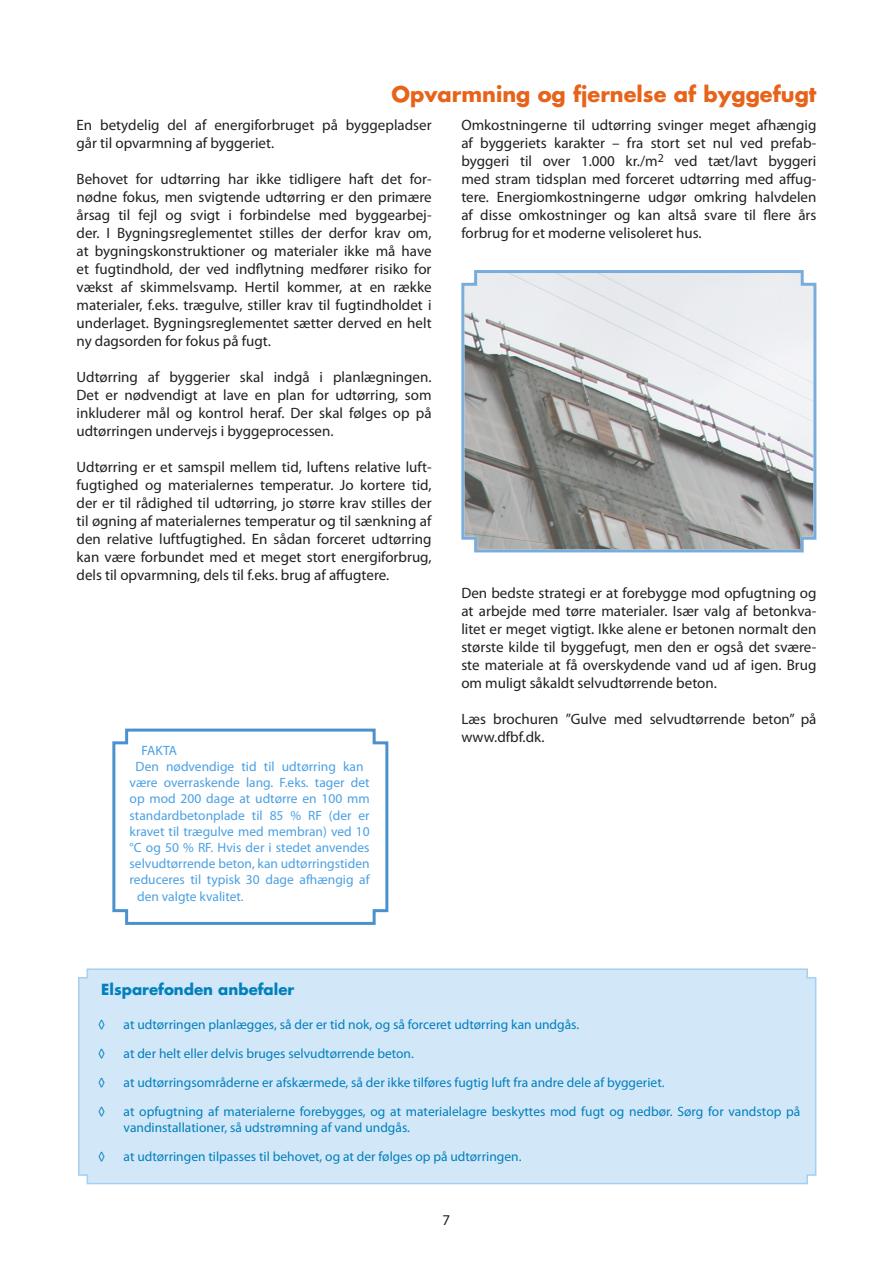
<style>
.page{position:relative;width:893px;height:1263px;background:#fff}
.page>*{position:absolute;margin:0;border:0;box-sizing:border-box;transform-origin:0 0}
.Overskrifter{font:700 21px "Futura";color:#e7631a}
.t1{font:15px/18px "Myriad Pro";color:#231f20;text-align:justify}
.t2{font:700 15px "Futura";color:#0080bd}
.liste{font:13.5px/16.2px "Myriad Pro";color:#0080bd}
.billedtekst{font:13.5px "Myriad Pro";color:#4ba0e3}
.billedtekst-2{font:13.5px "Myriad Pro";letter-spacing:-.035em;color:#4ba0e3}
</style>
<div class="page">
<svg style="left:112px;top:728px;width:277px;height:197px"></svg>
<div style="left:78px;top:968px;width:739px;height:217px;background:#d2e7f8"></div>
<svg style="left:461px;top:270px;width:356px;height:283px;background:#b9bcbe"></svg>
<p class="Overskrifter" style="left:392px;top:81px;width:426px">Opvarmning og fjernelse af byggefugt</p>
<p class="t1" style="left:461px;top:116px;width:357px">Omkostningerne til udtørring svinger meget afhængig af byggeriets karakter – fra stort set nul ved prefab&shy;byggeri til over 1.000 kr./m<sup>2</sup> ved tæt/lavt byggeri med stram tidsplan med forceret udtørring med affug&shy;tere. Energiomkostningerne udgør omkring halvdelen af disse omkostninger og kan altså svare til flere års forbrug for et moderne velisoleret hus.</p>
<p class="t1" style="left:77px;top:115px;width:357px">En betydelig del af energiforbruget på byggepladser går til opvarmning af byggeriet.</p>
<p class="t1" style="left:77px;top:169px;width:357px">Behovet for udtørring har ikke tidligere haft det for&shy;nødne fokus, men svigtende udtørring er den primære årsag til fejl og svigt i forbindelse med byggearbej&shy;der. I Bygningsreglementet stilles der derfor krav om, at bygningskonstruktioner og materialer ikke må have et fugtindhold, der ved indflytning medfører risiko for vækst af skimmelsvamp. Hertil kommer, at en række materialer, f.eks. trægulve, stiller krav til fugtindholdet i underlaget. Bygningsreglementet sætter derved en helt ny dagsorden for fokus på fugt.</p>
<p class="t1" style="left:77px;top:367px;width:357px">Udtørring af byggerier skal indgå i planlægningen.<br>Det er nødvendigt at lave en plan for udtørring, som inkluderer mål og kontrol heraf. Der skal følges op på udtørringen undervejs i byggeprocessen.</p>
<p class="t1" style="left:77px;top:457px;width:357px">Udtørring er et samspil mellem tid, luftens relative luft&shy;fugtighed og materialernes temperatur. Jo kortere tid, der er til rådighed til udtørring, jo større krav stilles der til øgning af materialernes temperatur og til sænkning af den relative luftfugtighed. En sådan forceret udtørring kan være forbundet med et meget stort energiforbrug, dels til opvarmning, dels til f.eks. brug af affugtere.</p>
<p class="billedtekst-2" style="left:142px;top:742px;width:37px">FAKTA</p>
<p class="billedtekst" style="left:136px;top:758px;width:229px">Den nødvendige tid til udtørring kan</p>
<p class="billedtekst" style="left:130px;top:774px;width:241px">være overraskende lang. F.eks. tager det</p>
<p class="billedtekst" style="left:130px;top:790px;width:241px">op mod 200 dage at udtørre en 100 mm</p>
<p class="billedtekst" style="left:130px;top:807px;width:242px">standardbetonplade til 85 % RF (der er</p>
<p class="billedtekst" style="left:130px;top:823px;width:242px">kravet til trægulve med membran) ved 10</p>
<p class="billedtekst" style="left:130px;top:839px;width:241px">°C og 50 % RF. Hvis der i stedet anvendes</p>
<p class="billedtekst" style="left:130px;top:855px;width:242px">selvudtørrende beton, kan udtørringstiden</p>
<p class="billedtekst" style="left:130px;top:871px;width:241px">reduceres til typisk 30 dage afhængig af</p>
<p class="billedtekst" style="left:137px;top:888px;width:108px">den valgte kvalitet.</p>
<p class="t1" style="left:461px;top:584px;width:357px">Den bedste strategi er at forebygge mod opfugtning og at arbejde med tørre materialer. Især valg af betonkva&shy;litet er meget vigtigt. Ikke alene er betonen normalt den største kilde til byggefugt, men den er også det svære&shy;ste materiale at få overskydende vand ud af igen. Brug om muligt såkaldt selvudtørrende beton.</p>
<p class="t1" style="left:461px;top:710px;width:357px">Læs brochuren ”Gulve med selvudtørrende beton” på www.dfbf.dk.</p>
<p class="t2" style="left:101px;top:979px;width:195px">Elsparefonden anbefaler</p>
<p class="liste" style="left:98px;top:1016px;width:9px">◊</p>
<p class="liste" style="left:124px;top:1016px;width:457px">at udtørringen planlægges, så der er tid nok, og så forceret udtørring kan undgås.</p>
<p class="liste" style="left:98px;top:1045px;width:9px">◊</p>
<p class="liste" style="left:124px;top:1045px;width:292px">at der helt eller delvis bruges selvudtørrende beton.</p>
<p class="liste" style="left:98px;top:1074px;width:9px">◊</p>
<p class="liste" style="left:124px;top:1074px;width:542px">at udtørringsområderne er afskærmede, så der ikke tilføres fugtig luft fra andre dele af byggeriet.</p>
<p class="liste" style="left:98px;top:1103px;width:9px">◊</p>
<p class="liste" style="left:124px;top:1103px;width:678px">at opfugtning af materialerne forebygges, og at materialelagre beskyttes mod fugt og nedbør. Sørg for vandstop på vandinstallationer, så udstrømning af vand undgås.</p>
<p class="liste" style="left:98px;top:1148px;width:9px">◊</p>
<p class="liste" style="left:124px;top:1148px;width:399px">at udtørringen tilpasses til behovet, og at der følges op på udtørringen.</p>
<p class="t1" style="left:443px;top:1211px;width:9px">7</p>
</div>
